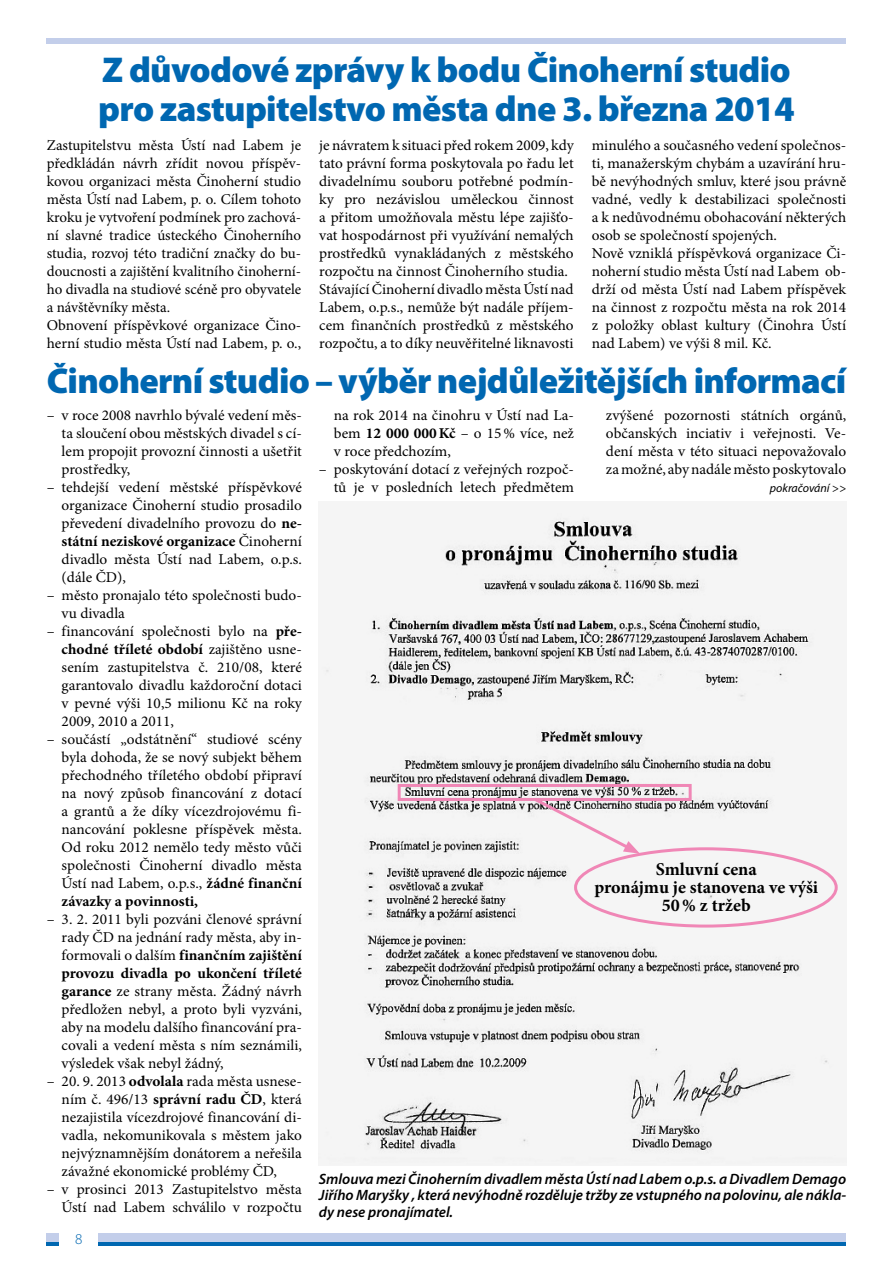
<style>
.page{position:relative;width:893px;height:1263px;background:#fff}
.page>*{position:absolute;margin:0;border:0;box-sizing:border-box;transform-origin:0 0}
.t1{font:900 36px/39px "Myriad Pro";letter-spacing:-.02em;color:#0067b1}
.t2{font:700 18px/18px "Minion Pro";letter-spacing:-.005em;color:#000;text-align:center}
.t3{font:15px/18px "Minion Pro";color:#000;text-align:justify}
.t4{font:italic 600 15px/16.5px "Myriad Pro";color:#000;text-align:justify}
.t5{font:300 15px "Myriad Pro";color:#0067b1}
.t6{font:italic 12px "Myriad Pro";color:#000}
.s1{font-weight:700}
</style>
<div class="page">
<div style="left:47px;top:38px;width:799px;height:6px;background:#c3ceea"></div>
<hr style="left:47px;top:1242px;width:799px;height:4px;background:#0067b1">
<div style="left:47px;top:1233px;width:799px;height:9px;background:#c3ceea"></div>
<div style="left:60px;top:1233px;width:38px;height:30px;background:#fff"></div>
<img style="left:319px;top:513px;width:527px;height:652px">
<div style="left:398px;top:784px;width:294px;height:17px;border:3px solid #f087b6"></div>
<div style="left:574px;top:847px;width:264px;height:80px;border:3px solid #f087b6;border-radius:50%"></div>
<svg style="left:531px;top:795px;width:109px;height:59px"></svg>
<h1 class="t1" style="left:98px;top:51px;width:698px">Z důvodové zprávy k bodu Činoherní studio pro zastupitelstvo města dne 3. března 2014</h1>
<p class="t3" style="left:47px;top:136px;width:256px;text-align:left">Zastupitelstvu města Ústí nad Labem je předkládán návrh zřídit novou příspěv&shy;kovou organizaci města Činoherní studio města Ústí nad Labem, p. o. Cílem tohoto kroku je vytvoření podmínek pro zachová&shy;ní slavné tradice ústeckého Činoherního studia, rozvoj této tradiční značky do bu&shy;doucnosti a zajištění kvalitního činoherní&shy;ho divadla na studiové scéně pro obyvatele a návštěvníky města.<br>Obnovení příspěvkové organizace Čino&shy;herní studio města Ústí nad Labem, p. o.,</p>
<p class="t3" style="left:319px;top:136px;width:256px;text-align:left">je návratem k situaci před rokem 2009, kdy tato právní forma poskytovala po řadu let divadelnímu souboru potřebné podmín&shy;ky pro nezávislou uměleckou činnost a přitom umožňovala městu lépe zajišťo&shy;vat hospodárnost při využívání nemalých prostředků vynakládaných z městského rozpočtu na činnost Činoherního studia.<br>Stávající Činoherní divadlo města Ústí nad Labem, o.p.s., nemůže být nadále příjem&shy;cem finančních prostředků z městského rozpočtu, a to díky neuvěřitelné liknavosti</p>
<p class="t3" style="left:592px;top:136px;width:256px;text-align:left">minulého a současného vedení společnos&shy;ti, manažerským chybám a uzavírání hru&shy;bě nevýhodných smluv, které jsou právně vadné, vedly k destabilizaci společnosti a k nedůvodnému obohacování některých osob se společností spojených.<br>Nově vzniklá příspěvková organizace Či&shy;noherní studio města Ústí nad Labem ob&shy;drží od města Ústí nad Labem příspěvek na činnost z rozpočtu města na rok 2014 z položky oblast kultury (Činohra Ústí nad Labem) ve výši 8 mil. Kč.</p>
<h1 class="t1" style="left:47px;top:361px;width:801px">Činoherní studio – výběr nejdůležitějších informací</h1>
<p class="t3" style="left:62px;top:406px;width:242px;text-indent:-15px">– v roce 2008 navrhlo bývalé vedení měs&shy;ta sloučení obou městských divadel s cí&shy;lem propojit provozní činnosti a ušetřit prostředky,</p>
<p class="t3" style="left:62px;top:478px;width:242px;text-indent:-15px">– tehdejší vedení městské příspěvkové organizace Činoherní studio prosadilo převedení divadelního provozu do <span class="s1">ne&shy;státní neziskové organizace</span> Činoherní divadlo města Ústí nad Labem, o.p.s. (dále ČD),</p>
<p class="t3" style="left:62px;top:586px;width:242px;text-indent:-15px">– město pronajalo této společnosti budo&shy;vu divadla</p>
<p class="t3" style="left:62px;top:622px;width:242px;text-indent:-15px">– financování společnosti bylo na <span class="s1">pře&shy;chodné tříleté období</span> zajištěno usne&shy;sením zastupitelstva č. 210/08, které garantovalo divadlu každoroční dotaci v pevné výši 10,5 milionu Kč na roky 2009, 2010 a 2011,</p>
<p class="t3" style="left:62px;top:730px;width:242px;text-indent:-15px">– součástí „odstátnění“ studiové scény byla dohoda, že se nový subjekt během přechodného tříletého období připraví na nový způsob financování z dotací a grantů a že díky vícezdrojovému fi&shy;nancování poklesne příspěvek města.<br>Od roku 2012 nemělo tedy město vůči společnosti Činoherní divadlo města Ústí nad Labem, o.p.s., <span class="s1">žádné finanční závazky a povinnosti,</span></p>
<p class="t3" style="left:62px;top:910px;width:242px;text-indent:-15px">– 3. 2. 2011 byli pozváni členové správní rady ČD na jednání rady města, aby in&shy;formovali o dalším <span class="s1">finančním zajištění provozu divadla po ukončení tříleté garance</span> ze strany města. Žádný návrh předložen nebyl, a proto byli vyzváni, aby na modelu dalšího financování pra&shy;covali a vedení města s ním seznámili, výsledek však nebyl žádný,</p>
<p class="t3" style="left:62px;top:1072px;width:242px;text-indent:-15px">– 20. 9. 2013 <span class="s1">odvolala</span> rada města usnese&shy;ním č. 496/13 <span class="s1">správní radu ČD</span>, která nezajistila vícezdrojové financování di&shy;vadla, nekomunikovala s městem jako nejvýznamnějším donátorem a neřešila závažné ekonomické problémy ČD,</p>
<p class="t3" style="left:47px;top:1180px;width:257px;text-align:right">– v prosinci 2013 Zastupitelstvo města<br>Ústí nad Labem schválilo v rozpočtu</p>
<p class="t5" style="left:75px;top:1231px;width:9px">8</p>
<p class="t3" style="left:334px;top:406px;width:242px">na rok 2014 na činohru v Ústí nad La&shy;bem <span class="s1">12 000 000Kč</span> – o 15% více, než v roce předchozím,</p>
<p class="t3" style="left:319px;top:460px;width:257px;text-align:right">– poskytování dotací z veřejných rozpoč&shy;tů je v posledních letech předmětem</p>
<p class="t3" style="left:606px;top:406px;width:242px">zvýšené pozornosti státních orgánů, občanských inciativ i veřejnosti. Ve&shy;dení města v této situaci nepovažovalo zamožné, aby nadále město poskytovalo</p>
<p class="t6" style="left:770px;top:480px;width:78px">pokračování &gt;&gt;</p>
<p class="t2" style="left:594px;top:860px;width:225px">Smluvní cena<br>pronájmu je stanovena ve výši<br>50% z tržeb</p>
<p class="t4" style="left:319px;top:1170px;width:529px">Smlouva mezi Činoherním divadlem města Ústí nad Labem o.p.s. aDivadlem Demago Jiřího Maryšky , která nevýhodně rozděluje tržby ze vstupného na polovinu, ale nákla&shy;dy nese pronajímatel.</p>
</div>
